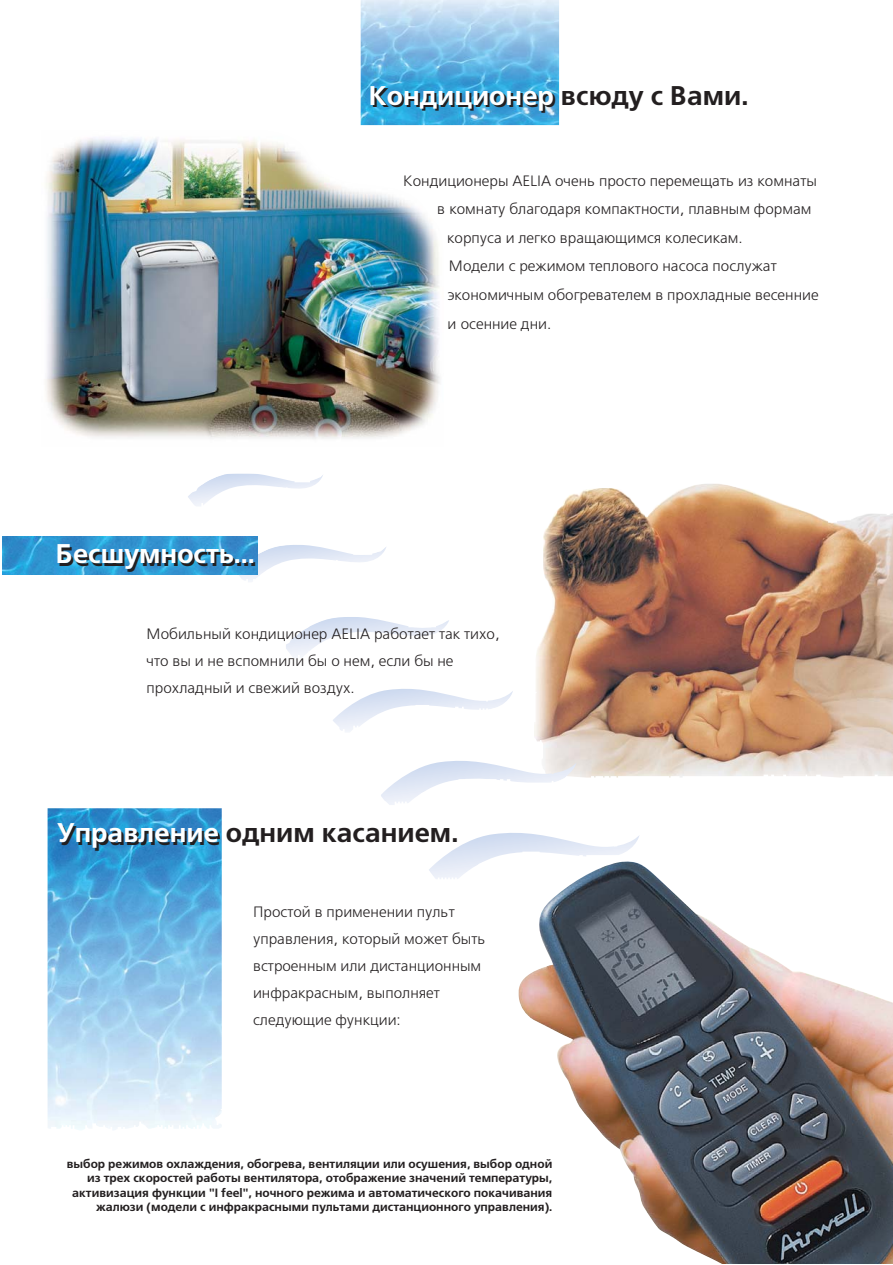
<style>
.page{position:relative;width:893px;height:1265px;background:#fff}
.page>*{position:absolute;margin:0;border:0;box-sizing:border-box;transform-origin:0 0}
.t1{font:700 27px "Free Set C";color:#fff}
.t2{font:700 27px "Free Set C";color:#231f20}
.t3{font:15px/27px "Free Set C";color:#231f20}
.t4{font:700 12px/14.4px "Free Set C";color:#231f20;text-align:right}
.s1{color:#231f20}
.s2{color:#fff}
</style>
<div class="page">
<img style="left:2px;top:0;width:890px;height:1264px">
<h1 class="t1" style="left:369px;top:86px;width:381px">Кондиционер <span class="s1">всюду с Вами.</span></h1>
<h1 class="t1" style="left:56px;top:544px;width:200px">Бесшумность...</h1>
<p class="t3" style="left:403px;top:168px;width:415px">Кондиционеры AELIA очень просто перемещать из комнаты</p>
<p class="t3" style="left:437px;top:197px;width:376px">в комнату благодаря компактности, плавным формам</p>
<p class="t3" style="left:447px;top:225px;width:297px">корпуса и легко вращающимся колесикам.</p>
<p class="t3" style="left:449px;top:254px;width:329px">Модели с режимом теплового насоса послужат</p>
<p class="t3" style="left:447px;top:282px;width:372px">экономичным обогревателем в прохладные весенние</p>
<p class="t3" style="left:447px;top:311px;width:105px">и осенние дни.</p>
<p class="t3" style="left:147px;top:621px;width:354px">Мобильный кондиционер AELIA работает так тихо, что вы и не вспомнили бы о нем, если бы не прохладный и свежий воздух.</p>
<h1 class="t2" style="left:57px;top:823px;width:403px"><span class="s2">Управление</span> одним касанием.</h1>
<p class="t3" style="left:253px;top:899px;width:234px">Простой в применении пульт управления, который может быть встроенным или дистанционным инфракрасным, выполняет следующие функции:</p>
<p class="t4" style="left:67px;top:1157px;width:487px">выбор режимов охлаждения, обогрева, вентиляции или осушения, выбор одной из трех скоростей работы вентилятора, отображение значений температуры, активизация функции "I feel", ночного режима и автоматического покачивания жалюзи (модели с инфракрасными пультами дистанционного управления).</p>
</div>
